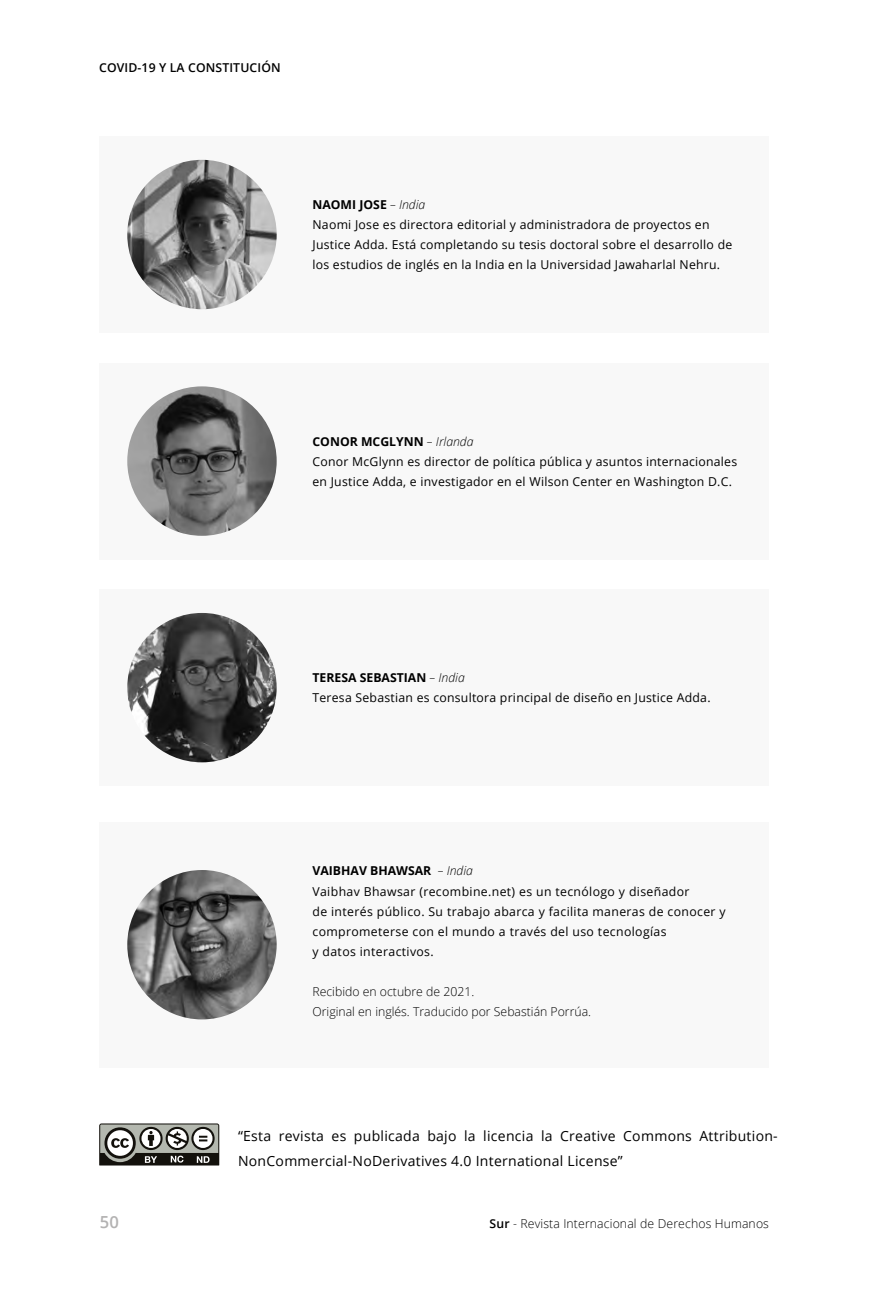
<style>
.page{position:relative;width:893px;height:1290px;background:#fff}
.page>*{position:absolute;margin:0;border:0;box-sizing:border-box;transform-origin:0 0}
.t1{font:600 16.62px "Open Sans";color:#b3b2b2}
.t2{font:14px/24.5px "Open Sans";letter-spacing:.02em;color:#000}
.t3{font:12.25px/20.1px "Open Sans";letter-spacing:.02em;color:#000}
.t4{font:300 12.25px/20.1px "Open Sans";color:#000}
.t5{font:600 12.25px "Open Sans";letter-spacing:.01em;color:#000}
.s1{font-weight:700}
.s2{font-weight:300;font-style:italic}
.s3{font-weight:600}
</style>
<div class="page">
<div style="left:99px;top:136px;width:670px;height:196px;background:#f8f8f8"></div>
<div style="left:99px;top:363px;width:670px;height:196px;background:#f8f8f8"></div>
<div style="left:99px;top:590px;width:670px;height:196px;background:#f8f8f8"></div>
<div style="left:99px;top:822px;width:670px;height:245px;background:#f8f8f8"></div>
<img style="left:127px;top:160px;width:150px;height:149px;border-radius:75px">
<img style="left:127px;top:386px;width:150px;height:150px;border-radius:75px">
<img style="left:127px;top:613px;width:150px;height:149px;border-radius:75px">
<img style="left:127px;top:870px;width:150px;height:149px;border-radius:75px">
<svg style="left:99px;top:1123px;width:120px;height:42px"></svg>
<p class="t5" style="left:99px;top:59px;width:183px">COVID-19 Y LA CONSTITUCIÓN</p>
<p class="t3" style="left:312px;top:194px;width:421px"><span class="s1">NAOMI JOSE</span> <span class="s2">– India<br></span>Naomi Jose es directora editorial y administradora de proyectos en Justice Adda. Está completando su tesis doctoral sobre el desarrollo de los estudios de inglés en la India en la Universidad Jawaharlal Nehru.</p>
<p class="t3" style="left:312px;top:431px;width:426px"><span class="s1">CONOR MCGLYNN</span> <span class="s2">– Irlanda<br></span>Conor McGlynn es director de política pública y asuntos internacionales en Justice Adda, e investigador en el Wilson Center en Washington D.C.</p>
<p class="t3" style="left:312px;top:667px;width:400px"><span class="s1">TERESA SEBASTIAN</span> <span class="s2">– India<br></span>Teresa Sebastian es consultora principal de diseño en Justice Adda.</p>
<p class="t3" style="left:312px;top:860px;width:415px"><span class="s1">VAIBHAV BHAWSAR</span> <span class="s2">– India<br></span>Vaibhav Bhawsar (recombine.net) es un tecnólogo y diseñador<br>de interés público. Su trabajo abarca y facilita maneras de conocer y comprometerse con el mundo a través del uso tecnologías<br>y datos interactivos.</p>
<p class="t4" style="left:312px;top:981px;width:280px">Recibido en octubre de 2021.<br>Original en inglés. Traducido por Sebastián Porrúa.</p>
<h1 class="t1" style="left:100px;top:1210px;width:21px">50</h1>
<p class="t2" style="left:238px;top:1123px;width:541px">“Esta revista es publicada bajo la licencia la Creative Commons Attribution-<br>NonCommercial-NoDerivatives 4.0 International License”</p>
<p class="t4" style="left:490px;top:1213px;width:281px"><span class="s3">Sur</span> - Revista Internacional de Derechos Humanos</p>
</div>
